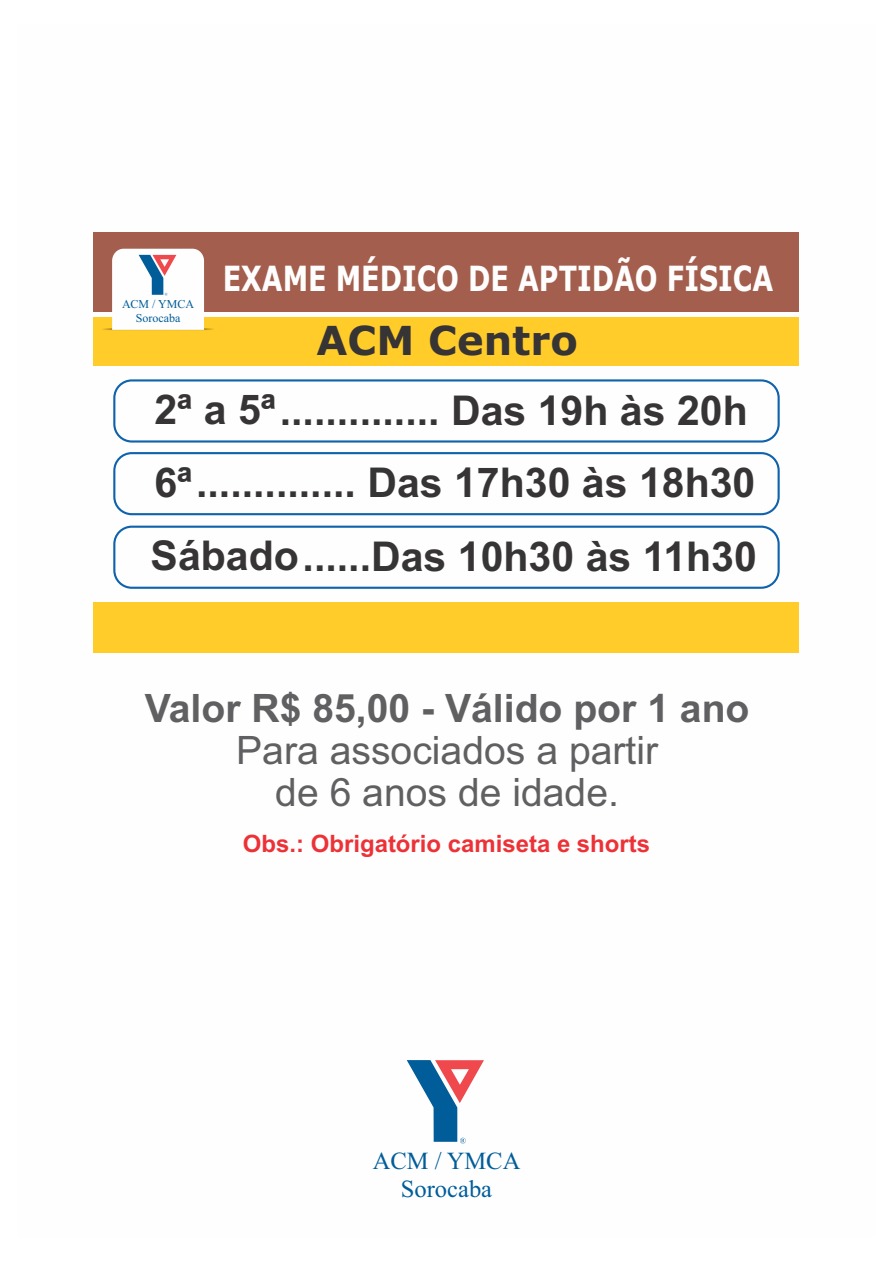
<style>
.page{position:relative;width:893px;height:1263px;background:#fff}
.page>*{position:absolute;margin:0;border:0;box-sizing:border-box;transform-origin:0 0}
.t1{font:700 41.1px/73.1px "Arial";color:#373435}
.t2{font:700 40.05px "Verdana";color:#373435}
.t3{font:39.15px/42.2px "Arial";color:#606062;text-align:center}
.t4{font:700 39.15px "Arial";color:#606062}
.t5{font:700 34.8px "Verdana";color:#fefefe;scale:.77 1}
.t6{font:24.6px/27.2px "Times New Roman";color:#005d99;text-align:center}
.t7{font:700 24px "Arial";color:#ed3237}
.t8{font:12px/13.4px "Times New Roman";color:#005d99;text-align:center}
</style>
<div class="page">
<div style="left:94px;top:232px;width:705px;height:84px;background:#a45e4d"></div>
<div style="left:94px;top:315px;width:705px;height:51px;background:#ffcc29"></div>
<div style="left:94px;top:602px;width:705px;height:51px;background:#ffcc29"></div>
<hr style="left:94px;top:312px;width:705px;height:4px;background:#fefefe">
<img style="left:102px;top:328px;width:111px;height:2px">
<div style="left:113px;top:379px;width:667px;height:64px;border:2px solid #0f62ac;border-radius:17px"></div>
<div style="left:113px;top:452px;width:667px;height:63px;border:2px solid #0f62ac;border-radius:17px"></div>
<div style="left:113px;top:526px;width:667px;height:63px;border:2px solid #0f62ac;border-radius:17px"></div>
<svg style="left:112px;top:249px;width:92px;height:81px;background:#ecedf0"></svg>
<svg style="left:407px;top:1060px;width:77px;height:83px"></svg>
<p class="t8" style="left:122px;top:299px;width:74px">ACM / YMCA<br>Sorocaba</p>
<p class="t5" style="left:223px;top:264px;width:716px">EXAME MÉDICO DE APTIDÃO FÍSICA</p>
<p class="t2" style="left:316px;top:325px;width:263px">ACM Centro</p>
<p class="t1" style="left:151px;top:378px;width:608px">2ª a 5ª.............. Das 19h às 20h<br>6ª.............. Das 17h30 às 18h30<br>Sábado......Das 10h30 às 11h30</p>
<p class="t4" style="left:145px;top:693px;width:606px">Valor R$ 85,00 - Válido por 1 ano</p>
<p class="t3" style="left:236px;top:733px;width:423px">Para associados a partir de 6 anos de idade.</p>
<p class="t7" style="left:243px;top:835px;width:409px">Obs.: Obrigatório camiseta e shorts</p>
<p class="t6" style="left:373px;top:1150px;width:149px">ACM / YMCA<br>Sorocaba</p>
</div>
